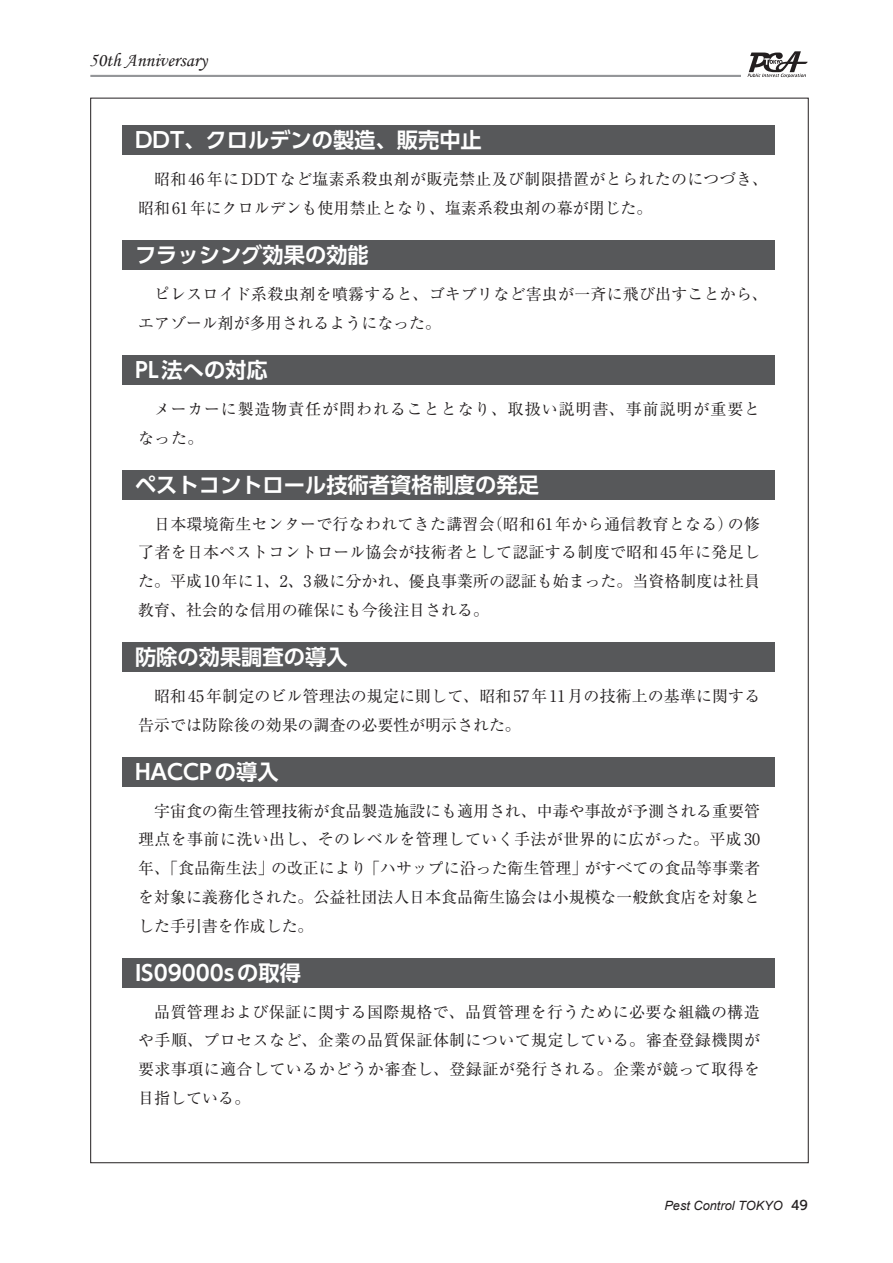
<style>
.page{position:relative;width:893px;height:1263px;background:#fff}
.page>*{position:absolute;margin:0;border:0;box-sizing:border-box;transform-origin:0 0}
.t1{font:700 21.3px "UD Shin Go Pro De";color:#fff}
.t2{font:19.2px "Monotype Corsiva";color:#231f20}
.t3{font:15.9px/28.7px "Ryumin Pro";letter-spacing:.01em;color:#231f20}
.t4{font:15.9px/28.7px "Ryumin Pro";letter-spacing:.06em;color:#231f20}
.t5{font:italic 12.75px "Arial";color:#231f20}
.s1{font-family:"UD Shin Go Pro";font-weight:500;font-style:normal}
</style>
<div class="page">
<svg style="left:747px;top:51px;width:61px;height:27px"></svg>
<hr style="left:90px;top:75px;width:651px;height:2px;background:#939598">
<div style="left:122px;top:125px;width:653px;height:30px;background:#57585a"></div>
<div style="left:122px;top:240px;width:653px;height:30px;background:#57585a"></div>
<div style="left:122px;top:355px;width:653px;height:30px;background:#57585a"></div>
<div style="left:122px;top:470px;width:653px;height:30px;background:#57585a"></div>
<div style="left:122px;top:642px;width:653px;height:30px;background:#57585a"></div>
<div style="left:122px;top:757px;width:653px;height:30px;background:#57585a"></div>
<div style="left:122px;top:958px;width:653px;height:30px;background:#57585a"></div>
<p class="t2" style="left:89px;top:49px;width:119px">50th Anniversary</p>
<h1 class="t1" style="left:135px;top:123px;width:348px">DDT、クロルデンの製造、販売中止</h1>
<p class="t3" style="left:138px;top:164px;width:631px;text-indent:16px">昭和46年にDDTなど塩素系殺虫剤が販売禁止及び制限措置がとられたのにつづき、昭和61年にクロルデンも使用禁止となり、塩素系殺虫剤の幕が閉じた。</p>
<h1 class="t1" style="left:135px;top:238px;width:235px">フラッシング効果の効能</h1>
<p class="t3" style="left:138px;top:279px;width:631px;text-indent:16px">ピレスロイド系殺虫剤を噴霧すると、ゴキブリなど害虫が一斉に飛び出すことから、エアゾール剤が多用されるようになった。</p>
<h1 class="t1" style="left:135px;top:353px;width:134px">PL法への対応</h1>
<p class="t4" style="left:138px;top:393px;width:624px;text-indent:16px">メーカーに製造物責任が問われることとなり、取扱い説明書、事前説明が重要となった。</p>
<h1 class="t1" style="left:135px;top:467px;width:405px">ペストコントロール技術者資格制度の発足</h1>
<p class="t3" style="left:138px;top:508px;width:623px;text-align:justify;text-indent:16px">日本環境衛生センターで行なわれてきた講習会（昭和61年から通信教育となる）の修了者を日本ペストコントロール協会が技術者として認証する制度で昭和45年に発足した。平成10年に1、2、3級に分かれ、優良事業所の認証も始まった。当資格制度は社員教育、社会的な信用の確保にも今後注目される。</p>
<h1 class="t1" style="left:135px;top:640px;width:214px">防除の効果調査の導入</h1>
<p class="t3" style="left:138px;top:680px;width:624px;text-indent:16px">昭和45年制定のビル管理法の規定に則して、昭和57年11月の技術上の基準に関する告示では防除後の効果の調査の必要性が明示された。</p>
<h1 class="t1" style="left:135px;top:754px;width:145px">HACCPの導入</h1>
<p class="t3" style="left:138px;top:795px;width:623px;text-align:justify;text-indent:16px">宇宙食の衛生管理技術が食品製造施設にも適用され、中毒や事故が予測される重要管理点を事前に洗い出し、そのレベルを管理していく手法が世界的に広がった。平成30年、「食品衛生法」の改正により「ハサップに沿った衛生管理」がすべての食品等事業者を対象に義務化された。公益社団法人日本食品衛生協会は小規模な一般飲食店を対象とした手引書を作成した。</p>
<h1 class="t1" style="left:135px;top:955px;width:167px">IS09000sの取得</h1>
<p class="t3" style="left:138px;top:996px;width:623px;text-align:justify;text-indent:16px">品質管理および保証に関する国際規格で、品質管理を行うために必要な組織の構造や手順、プロセスなど、企業の品質保証体制について規定している。審査登録機関が要求事項に適合しているかどうか審査し、登録証が発行される。企業が競って取得を目指している。</p>
<p class="t5" style="left:664px;top:1197px;width:145px">Pest Control TOKYO <span class="s1">49</span></p>
</div>
